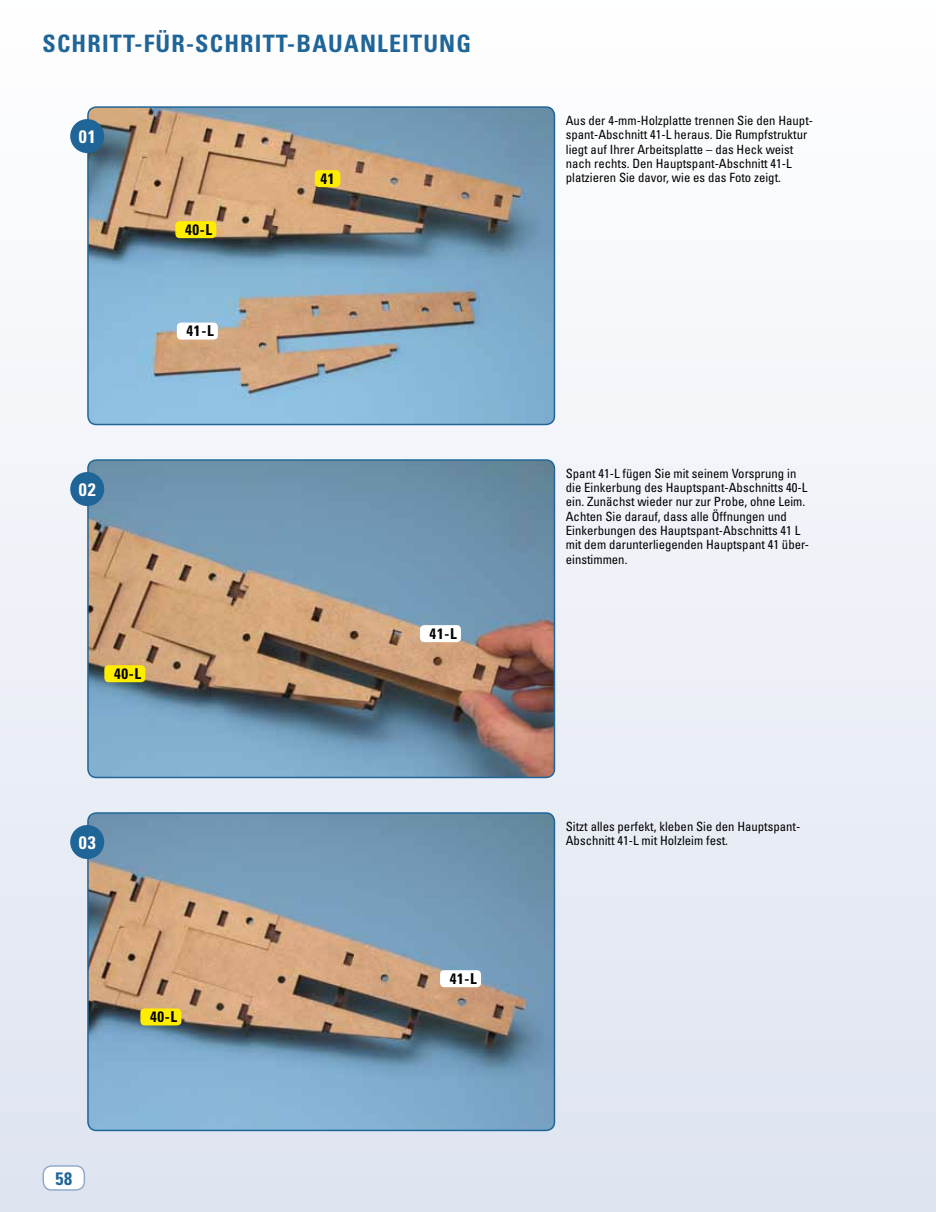
<style>
.page{position:relative;width:936px;height:1212px;background:#fff}
.page>*{position:absolute;margin:0;border:0;box-sizing:border-box;transform-origin:0 0}
.t1{font:700 condensed 24px "Univers";letter-spacing:.05em;color:#206598}
.t2{font:700 condensed 18px "Univers";color:#fff}
.t3{font:700 condensed 18px "Univers";color:#206598}
.t4{font:700 condensed 15px "Univers";letter-spacing:.05em;color:#000}
.t5{font:condensed 12.75px/14.2px "Univers";color:#000}
</style>
<div class="page">
<div style="left:0;top:0;width:935px;height:1212px;background:linear-gradient(to bottom,#fff,#dee4f0)"></div>
<div style="left:43px;top:1166px;width:41px;height:24px;background:#fff;border-radius:9px"></div>
<div style="left:43px;top:1165px;width:42px;height:26px;border:2px solid #93aacb;border-radius:9px"></div>
<img style="left:88px;top:460px;width:466px;height:317px">
<div style="left:87px;top:459px;width:468px;height:319px;border:2px solid #206598;border-radius:9px"></div>
<img style="left:88px;top:813px;width:466px;height:317px">
<div style="left:87px;top:812px;width:468px;height:319px;border:2px solid #206598;border-radius:9px"></div>
<div style="left:70px;top:472px;width:34px;height:34px;background:#206598;border-radius:50%"></div>
<div style="left:70px;top:825px;width:34px;height:34px;background:#206598;border-radius:50%"></div>
<img style="left:88px;top:107px;width:466px;height:317px">
<div style="left:87px;top:106px;width:468px;height:319px;border:2px solid #206598;border-radius:9px"></div>
<div style="left:70px;top:119px;width:34px;height:34px;background:#206598;border-radius:50%"></div>
<div style="left:175px;top:221px;width:41px;height:17px;background:#ffed00;border-radius:4px"></div>
<div style="left:177px;top:323px;width:41px;height:17px;background:#fff;border-radius:4px"></div>
<div style="left:315px;top:170px;width:25px;height:17px;background:#ffed00;border-radius:4px"></div>
<div style="left:420px;top:625px;width:41px;height:17px;background:#fff;border-radius:4px"></div>
<div style="left:440px;top:970px;width:41px;height:17px;background:#fff;border-radius:4px"></div>
<div style="left:104px;top:665px;width:41px;height:17px;background:#ffed00;border-radius:4px"></div>
<div style="left:140px;top:1008px;width:41px;height:17px;background:#ffed00;border-radius:4px"></div>
<h1 class="t1" style="left:43px;top:29px;width:30px">SCHR</h1>
<h1 class="t1" style="left:102px;top:29px;width:123px">ITT-FÜR-SCHR</h1>
<h1 class="t1" style="left:255px;top:29px;width:218px">ITT-BAUANLEITUNG</h1>
<h2 class="t2" style="left:79px;top:126px;width:18px">01</h2>
<h2 class="t2" style="left:79px;top:479px;width:18px">02</h2>
<p class="t4" style="left:185px;top:220px;width:28px">40-L</p>
<p class="t4" style="left:186px;top:322px;width:28px">41-L</p>
<p class="t4" style="left:114px;top:664px;width:28px">40-L</p>
<h2 class="t2" style="left:79px;top:832px;width:18px">03</h2>
<h2 class="t3" style="left:55px;top:1167px;width:18px">58</h2>
<p class="t4" style="left:150px;top:1008px;width:28px">40-L</p>
<p class="t4" style="left:320px;top:169px;width:16px">41</p>
<p class="t4" style="left:429px;top:624px;width:28px">41-L</p>
<p class="t4" style="left:449px;top:969px;width:28px">41-L</p>
<p class="t5" style="left:566px;top:113px;width:249px">Aus der 4-mm-Holzplatte trennen Sie den Haupt&shy;spant-Abschnitt 41-L heraus. Die Rumpfstruktur liegt auf Ihrer Arbeitsplatte – das Heck weist nach rechts. Den Hauptspant-Abschnitt 41-L platzieren Sie davor, wie es das Foto zeigt.</p>
<p class="t5" style="left:566px;top:466px;width:245px">Spant 41-L fügen Sie mit seinem Vorsprung in die Einkerbung des Hauptspant-Abschnitts 40-L ein. Zunächst wieder nur zur Probe, ohne Leim.<br>Achten Sie darauf, dass alle Öffnungen und Einkerbungen des Hauptspant-Abschnitts 41 L mit dem darunterliegenden Hauptspant 41 über&shy;einstimmen.</p>
<p class="t5" style="left:566px;top:819px;width:236px">Sitzt alles perfekt, kleben Sie den Hauptspant-<br>Abschnitt 41-L mit Holzleim fest.</p>
</div>
